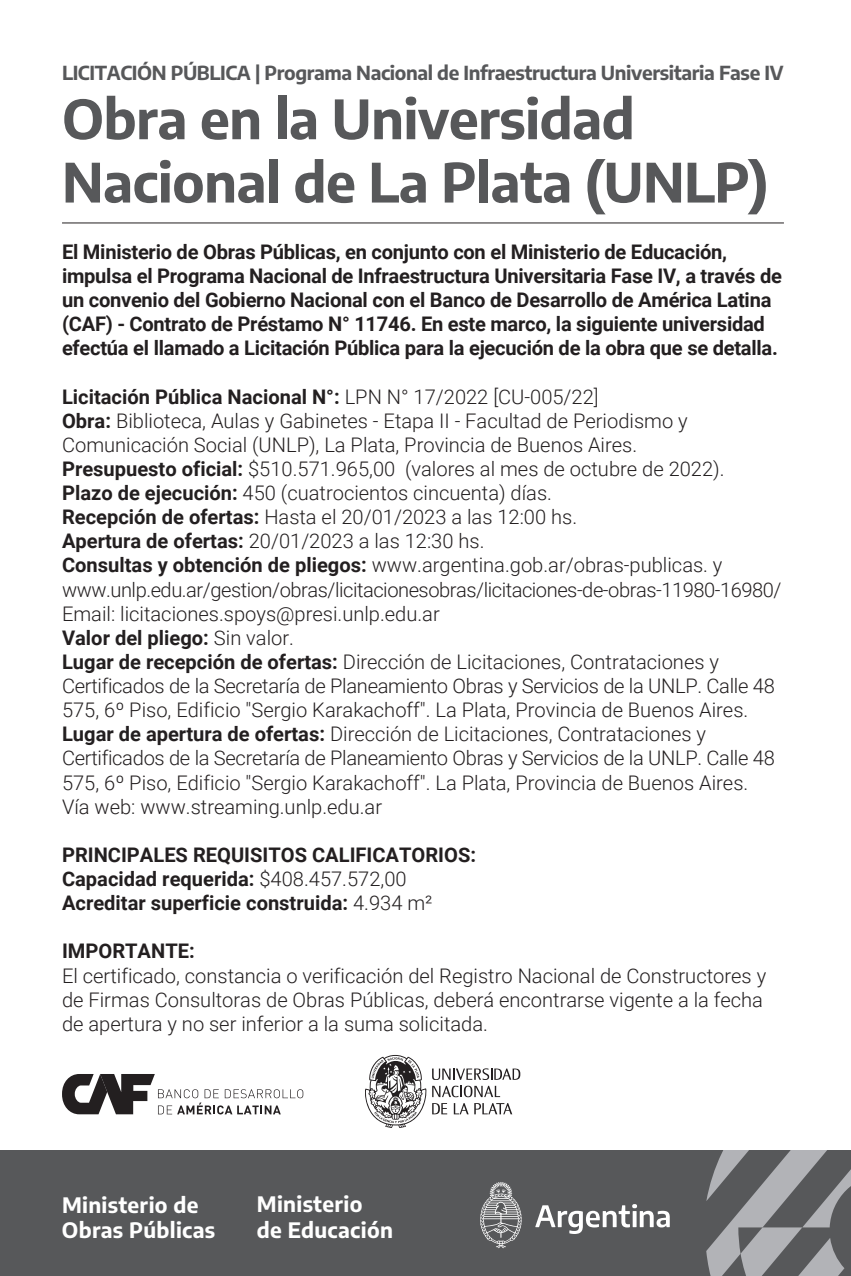
<style>
.page{position:relative;width:851px;height:1276px;background:#fff}
.page>*{position:absolute;margin:0;border:0;box-sizing:border-box;transform-origin:0 0}
.t1{font:700 53.7px/63.3px "Encode Sans";letter-spacing:-.01em;color:#57585a}
.t2{font:700 21px/25.5px "Encode Sans";letter-spacing:.015em;color:#fff}
.t3{font:300 20.1px/24px "Roboto";color:#231f20}
.t4{font:700 20.1px/24px "Roboto";letter-spacing:-.015em;color:#231f20}
.t5{font:700 19.2px "Encode Sans";letter-spacing:-.02em;color:#57585a}
.s1{font-weight:700}
.s2{font-weight:300}
</style>
<div class="page">
<div style="left:0;top:1150px;width:850px;height:126px;background:#57585a"></div>
<svg style="left:706px;top:1150px;width:144px;height:126px"></svg>
<svg style="left:535px;top:1204px;width:134px;height:30px"></svg>
<svg style="left:480px;top:1182px;width:41px;height:66px"></svg>
<hr style="left:62px;top:222px;width:721px;height:1px;background:#231f20">
<svg style="left:62px;top:1074px;width:241px;height:40px"></svg>
<svg style="left:365px;top:1055px;width:155px;height:73px"></svg>
<p class="t5" style="left:62px;top:60px;width:722px">LICITACIÓN PÚBLICA | Programa Nacional de Infraestructura Universitaria Fase IV</p>
<h1 class="t1" style="left:62px;top:85px;width:708px">Obra en la Universidad<br>Nacional de La Plata (UNLP)</h1>
<p class="t4" style="left:62px;top:239px;width:721px">El Ministerio de Obras Públicas, en conjunto con el Ministerio de Educación, impulsa el Programa Nacional de Infraestructura Universitaria Fase IV, a través de un convenio del Gobierno Nacional con el Banco de Desarrollo de América Latina (CAF) - Contrato de Préstamo N° 11746. En este marco, la siguiente universidad efectúa el llamado a Licitación Pública para la ejecución de la obra que se detalla.</p>
<p class="t3" style="left:62px;top:384px;width:720px"><span class="s1">Licitación Pública Nacional N°:</span> LPN N° 17/2022 [CU-005/22]<br><span class="s1">Obra:</span> Biblioteca, Aulas y Gabinetes - Etapa II - Facultad de Periodismo y Comunicación Social (UNLP), La Plata, Provincia de Buenos Aires.<br><span class="s1">Presupuesto oficial:</span> $510.571.965,00 (valores al mes de octubre de 2022).<br><span class="s1">Plazo de ejecución:</span> 450 (cuatrocientos cincuenta) días.<br><span class="s1">Recepción de ofertas:</span> Hasta el 20/01/2023 a las 12:00 hs.<br><span class="s1">Apertura de ofertas:</span> 20/01/2023 a las 12:30 hs.<br><span class="s1">Consultas y obtención de pliegos:</span> www.argentina.gob.ar/obras-publicas. y www.unlp.edu.ar/gestion/obras/licitacionesobras/licitaciones-de-obras-11980-16980/ Email: licitaciones.spoys@presi.unlp.edu.ar<br><span class="s1">Valor del pliego:</span> Sin valor.<br><span class="s1">Lugar de recepción de ofertas:</span> Dirección de Licitaciones, Contrataciones y Certificados de la Secretaría de Planeamiento Obras y Servicios de la UNLP. Calle 48<br>575, 6º Piso, Edificio "Sergio Karakachoff". La Plata, Provincia de Buenos Aires.<br><span class="s1">Lugar de apertura de ofertas:</span> Dirección de Licitaciones, Contrataciones y Certificados de la Secretaría de Planeamiento Obras y Servicios de la UNLP. Calle 48<br>575, 6º Piso, Edificio "Sergio Karakachoff". La Plata, Provincia de Buenos Aires.<br>Vía web: www.streaming.unlp.edu.ar</p>
<p class="t4" style="left:62px;top:842px;width:415px">PRINCIPALES REQUISITOS CALIFICATORIOS:<br>Capacidad requerida: <span class="s2">$408.457.572,00<br></span>Acreditar superficie construida: <span class="s2">4.934 m²</span></p>
<p class="t4" style="left:62px;top:938px;width:134px">IMPORTANTE:</p>
<p class="t3" style="left:62px;top:962px;width:705px">El certificado, constancia o verificación del Registro Nacional de Constructores y de Firmas Consultoras de Obras Públicas, deberá encontrarse vigente a la fecha de apertura y no ser inferior a la suma solicitada.</p>
<p class="t2" style="left:62px;top:1191px;width:155px">Ministerio de<br>Obras Públicas</p>
<p class="t2" style="left:257px;top:1190px;width:138px">Ministerio<br>de Educación</p>
</div>
